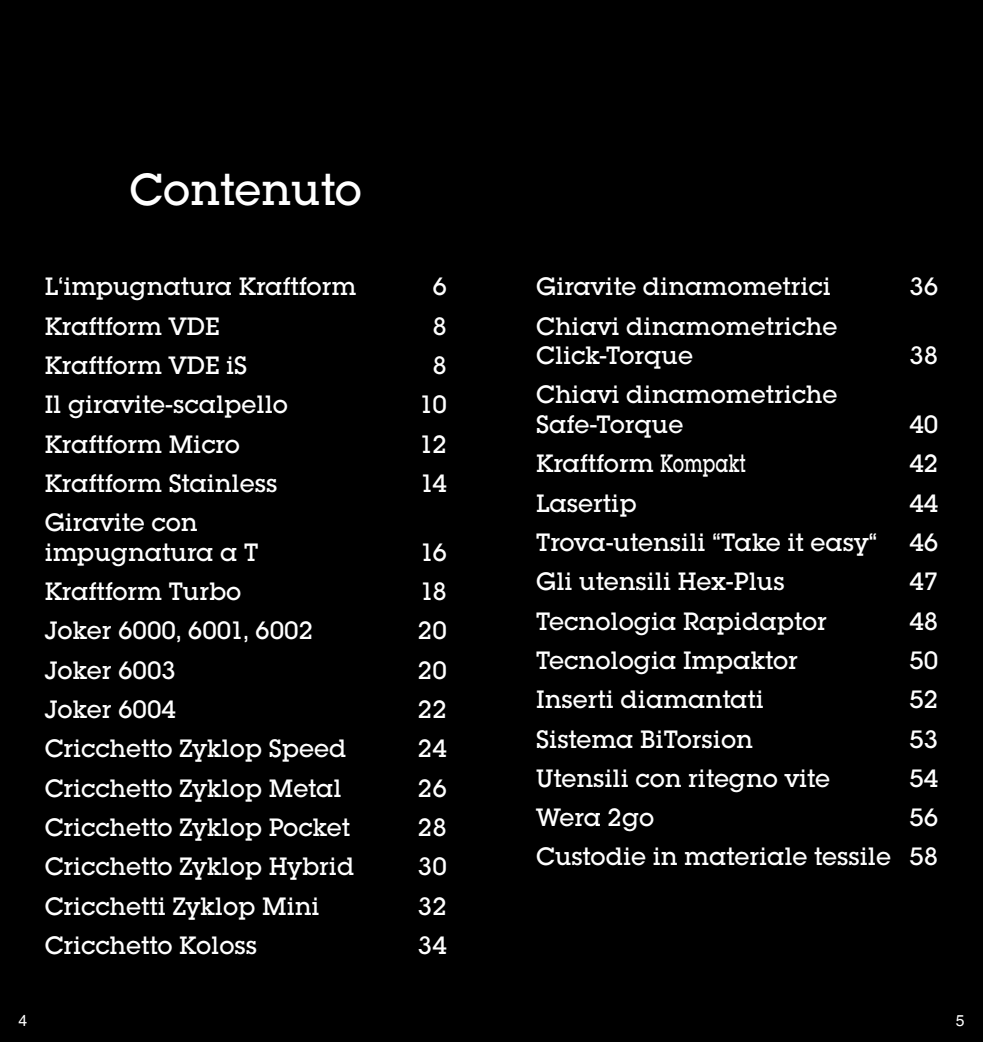
<style>
.page{position:relative;width:983px;height:1042px;background:#fff}
.page>*{position:absolute;margin:0;border:0;box-sizing:border-box;transform-origin:0 0}
.t1{font:500 43.75px "Lubalin Graph Std";color:#fff}
.t2{font:500 24.5px/29.4px "Lubalin Graph Std";color:#fff}
.t3{font:15.75px "Helvetica World";color:#fff}
</style>
<div class="page">
<div style="left:0;top:0;width:982px;height:1042px;background:#000"></div>
<h1 class="t1" style="left:129px;top:162px;width:234px">Contenuto</h1>
<p class="t2" style="left:45px;top:272px;width:313px">L‘impugnatura Kraftform</p>
<p class="t2" style="left:432px;top:272px;width:16px">6</p>
<p class="t2" style="left:45px;top:311px;width:176px">Kraftform VDE</p>
<p class="t2" style="left:432px;top:311px;width:16px">8</p>
<p class="t2" style="left:45px;top:350px;width:204px">Kraftform VDE iS</p>
<p class="t2" style="left:432px;top:350px;width:16px">8</p>
<p class="t2" style="left:45px;top:390px;width:245px">Il giravite-scalpello</p>
<p class="t2" style="left:419px;top:390px;width:29px">10</p>
<p class="t2" style="left:45px;top:429px;width:196px">Kraftform Micro</p>
<p class="t2" style="left:419px;top:429px;width:29px">12</p>
<p class="t2" style="left:45px;top:468px;width:234px">Kraftform Stainless</p>
<p class="t2" style="left:420px;top:468px;width:28px">14</p>
<p class="t2" style="left:45px;top:508px;width:215px">Giravite con impugnatura a T</p>
<p class="t2" style="left:419px;top:537px;width:29px">16</p>
<p class="t2" style="left:45px;top:576px;width:198px">Kraftform Turbo</p>
<p class="t2" style="left:419px;top:576px;width:29px">18</p>
<p class="t2" style="left:45px;top:616px;width:270px">Joker 6000, 6001, 6002</p>
<p class="t2" style="left:418px;top:616px;width:30px">20</p>
<p class="t2" style="left:45px;top:655px;width:133px">Joker 6003</p>
<p class="t2" style="left:418px;top:655px;width:30px">20</p>
<p class="t2" style="left:45px;top:694px;width:133px">Joker 6004</p>
<p class="t2" style="left:418px;top:694px;width:30px">22</p>
<p class="t2" style="left:45px;top:734px;width:303px">Cricchetto Zyklop Speed</p>
<p class="t2" style="left:418px;top:734px;width:30px">24</p>
<p class="t2" style="left:45px;top:773px;width:298px">Cricchetto Zyklop Metal</p>
<p class="t2" style="left:418px;top:773px;width:30px">26</p>
<p class="t2" style="left:45px;top:812px;width:307px">Cricchetto Zyklop Pocket</p>
<p class="t2" style="left:418px;top:812px;width:30px">28</p>
<p class="t2" style="left:45px;top:852px;width:311px">Cricchetto Zyklop Hybrid</p>
<p class="t2" style="left:418px;top:852px;width:30px">30</p>
<p class="t2" style="left:45px;top:891px;width:276px">Cricchetti Zyklop Mini</p>
<p class="t2" style="left:418px;top:891px;width:30px">32</p>
<p class="t2" style="left:45px;top:930px;width:214px">Cricchetto Koloss</p>
<p class="t2" style="left:418px;top:930px;width:30px">34</p>
<p class="t2" style="left:536px;top:272px;width:296px">Giravite dinamometrici</p>
<p class="t2" style="left:909px;top:272px;width:30px">36</p>
<p class="t2" style="left:536px;top:311px;width:302px">Chiavi dinamometriche<br>Click-Torque</p>
<p class="t2" style="left:909px;top:341px;width:30px">38</p>
<p class="t2" style="left:536px;top:380px;width:302px">Chiavi dinamometriche<br>Safe-Torque</p>
<p class="t2" style="left:909px;top:409px;width:30px">40</p>
<p class="t2" style="left:536px;top:449px;width:211px">Kraftform Kompakt</p>
<p class="t2" style="left:909px;top:449px;width:30px">42</p>
<p class="t2" style="left:536px;top:488px;width:102px">Lasertip</p>
<p class="t2" style="left:909px;top:488px;width:30px">44</p>
<p class="t2" style="left:536px;top:527px;width:343px">Trova-utensili “Take it easy“</p>
<p class="t2" style="left:909px;top:527px;width:30px">46</p>
<p class="t2" style="left:536px;top:566px;width:250px">Gli utensili Hex-Plus</p>
<p class="t2" style="left:909px;top:566px;width:30px">47</p>
<p class="t2" style="left:536px;top:606px;width:292px">Tecnologia Rapidaptor</p>
<p class="t2" style="left:909px;top:606px;width:30px">48</p>
<p class="t2" style="left:536px;top:645px;width:263px">Tecnologia Impaktor</p>
<p class="t2" style="left:909px;top:645px;width:30px">50</p>
<p class="t2" style="left:536px;top:684px;width:229px">Inserti diamantati</p>
<p class="t2" style="left:909px;top:684px;width:30px">52</p>
<p class="t2" style="left:536px;top:724px;width:218px">Sistema BiTorsion</p>
<p class="t2" style="left:909px;top:724px;width:30px">53</p>
<p class="t2" style="left:536px;top:763px;width:295px">Utensili con ritegno vite</p>
<p class="t2" style="left:909px;top:763px;width:30px">54</p>
<p class="t2" style="left:536px;top:802px;width:120px">Wera 2go</p>
<p class="t2" style="left:536px;top:797px;width:403px;line-height:39.4px;text-align:right">56<br>Custodie in materiale tessile 58</p>
<p class="t3" style="left:18px;top:1011px;width:10px">4</p>
<p class="t3" style="left:955px;top:1011px;width:10px">5</p>
</div>
